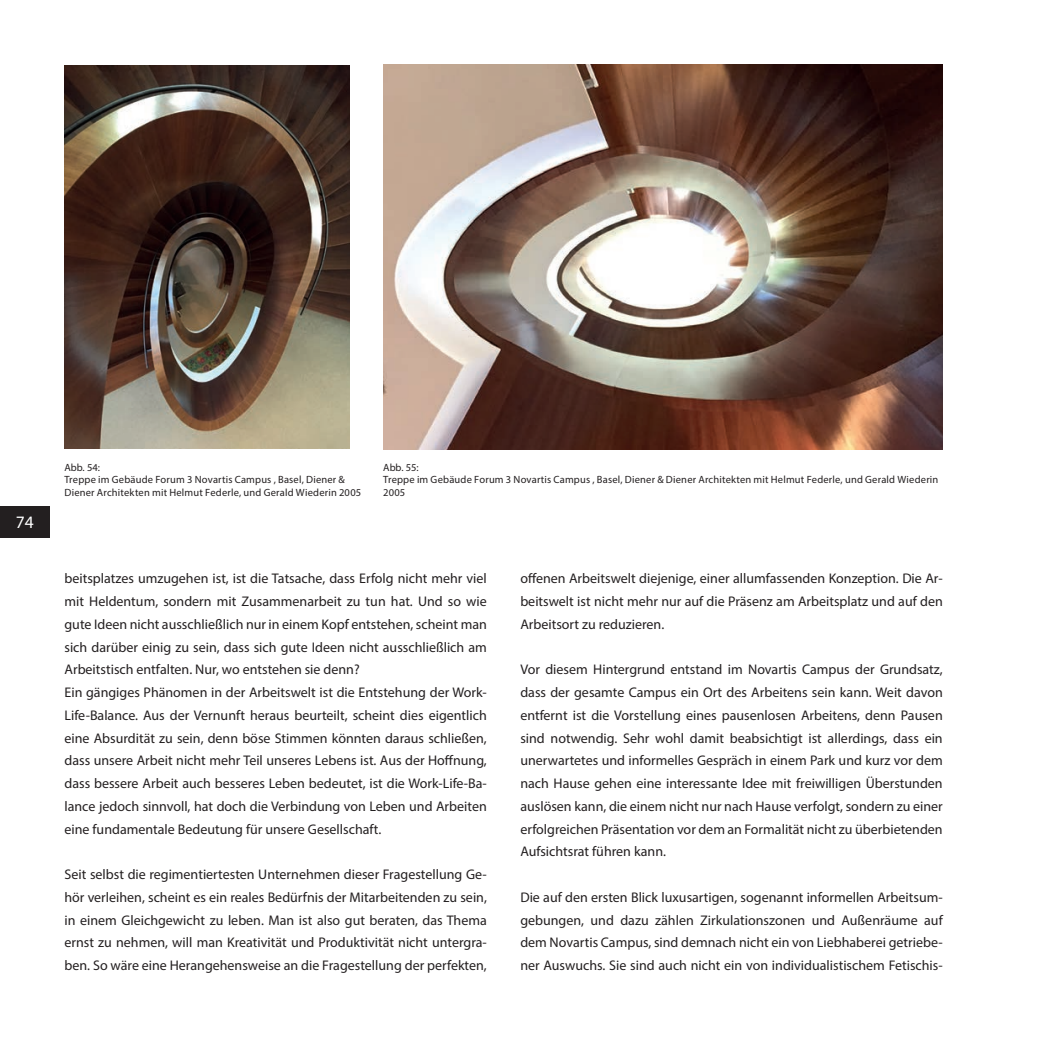
<style>
.page{position:relative;width:1042px;height:1042px;background:#fff}
.page>*{position:absolute;margin:0;border:0;box-sizing:border-box;transform-origin:0 0}
.t1{font:17.5px "Myriad Pro";color:#fff}
.t2{font:14px/22.8px "Myriad Pro";color:#231f20;text-align:justify}
.t3{font:10.5px/12.2px "Myriad Pro";letter-spacing:.02em;color:#231f20}
</style>
<div class="page">
<img style="left:64px;top:65px;width:286px;height:384px">
<img style="left:383px;top:65px;width:560px;height:384px">
<div style="left:0;top:506px;width:50px;height:31px;background:#231f20"></div>
<p class="t1" style="left:16px;top:511px;width:19px">74</p>
<p class="t3" style="left:64px;top:461px;width:298px">Abb. 54:<br>Treppe im Gebäude Forum 3 Novartis Campus , Basel, Diener &amp;<br>Diener Architekten mit Helmut Federle, und Gerald Wiederin 2005</p>
<p class="t3" style="left:383px;top:461px;width:556px">Abb. 55:<br>Treppe im Gebäude Forum 3 Novartis Campus , Basel, Diener &amp; Diener Architekten mit Helmut Federle, und Gerald Wiederin<br>2005</p>
<p class="t2" style="left:64px;top:567px;width:424px;text-align:left">beitsplatzes umzugehen ist, ist die Tatsache, dass Erfolg nicht mehr viel mit Heldentum, sondern mit Zusammenarbeit zu tun hat. Und so wie gute Ideen nicht ausschließlich nur in einem Kopf entstehen, scheint man sich darüber einig zu sein, dass sich gute Ideen nicht ausschließlich am Arbeitstisch entfalten. Nur, wo entstehen sie denn?<br>Ein gängiges Phänomen in der Arbeitswelt ist die Entstehung der Work-Life-Balance. Aus der Vernunft heraus beurteilt, scheint dies eigentlich eine Absurdität zu sein, denn böse Stimmen könnten daraus schließen, dass unsere Arbeit nicht mehr Teil unseres Lebens ist. Aus der Hoffnung, dass bessere Arbeit auch besseres Leben bedeutet, ist die Work-Life-Ba&shy;lance jedoch sinnvoll, hat doch die Verbindung von Leben und Arbeiten eine fundamentale Bedeutung für unsere Gesellschaft.</p>
<p class="t2" style="left:64px;top:863px;width:424px">Seit selbst die regimentiertesten Unternehmen dieser Fragestellung Ge&shy;hör verleihen, scheint es ein reales Bedürfnis der Mitarbeitenden zu sein, in einem Gleichgewicht zu leben. Man ist also gut beraten, das Thema ernst zu nehmen, will man Kreativität und Produktivität nicht untergra&shy;ben. So wäre eine Herangehensweise an die Fragestellung der perfekten,</p>
<p class="t2" style="left:520px;top:567px;width:424px">offenen Arbeitswelt diejenige, einer allumfassenden Konzeption. Die Ar&shy;beitswelt ist nicht mehr nur auf die Präsenz am Arbeitsplatz und auf den Arbeitsort zu reduzieren.</p>
<p class="t2" style="left:520px;top:658px;width:424px">Vor diesem Hintergrund entstand im Novartis Campus der Grundsatz, dass der gesamte Campus ein Ort des Arbeitens sein kann. Weit davon entfernt ist die Vorstellung eines pausenlosen Arbeitens, denn Pausen sind notwendig. Sehr wohl damit beabsichtigt ist allerdings, dass ein unerwartetes und informelles Gespräch in einem Park und kurz vor dem nach Hause gehen eine interessante Idee mit freiwilligen Überstunden auslösen kann, die einem nicht nur nach Hause verfolgt, sondern zu einer erfolgreichen Präsentation vor dem an Formalität nicht zu überbietenden Aufsichtsrat führen kann.</p>
<p class="t2" style="left:520px;top:885px;width:424px">Die auf den ersten Blick luxusartigen, sogenannt informellen Arbeitsum&shy;gebungen, und dazu zählen Zirkulationszonen und Außenräume auf dem Novartis Campus, sind demnach nicht ein von Liebhaberei getriebe&shy;ner Auswuchs. Sie sind auch nicht ein von individualistischem Fetischis-</p>
</div>
